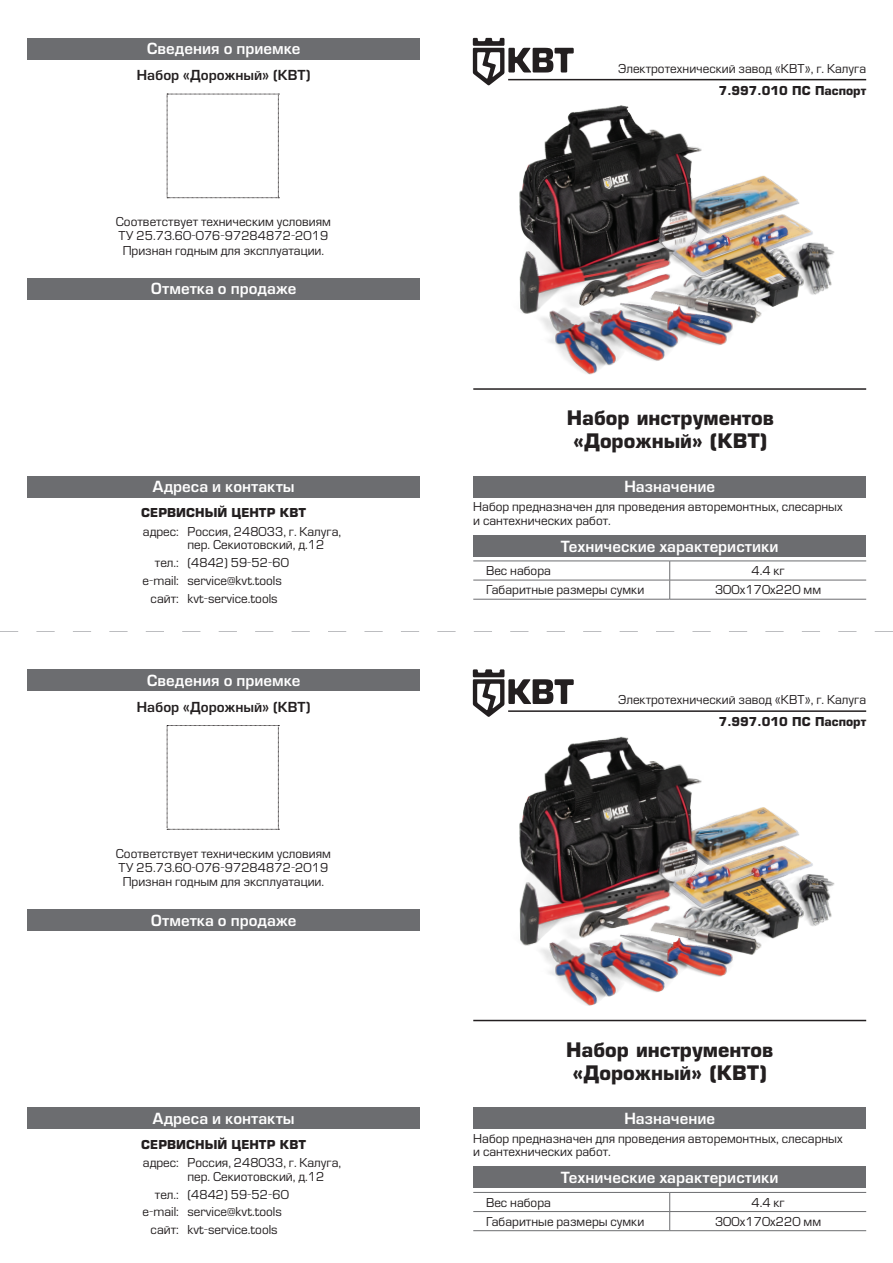
<style>
.page{position:relative;width:893px;height:1263px;background:#fff}
.page>*{position:absolute;margin:0;border:0;box-sizing:border-box;transform-origin:0 0}
.t1{font:700 19.5px/23.4px "Europe";color:#231f20;text-align:center}
.t2{font:15px "Europe Demi";color:#fff}
.t3{font:13.5px "Europe Demi";color:#231f20}
.t4{font:12px/17.7px "Europe";color:#231f20}
.t5{font:700 12px "Europe";color:#231f20}
</style>
<div class="page">
<img style="left:488px;top:85px;width:347px;height:290px">
<img style="left:519px;top:736px;width:316px;height:270px">
<div style="left:27px;top:38px;width:393px;height:21px;background:#6c6d70"></div>
<div style="left:27px;top:669px;width:393px;height:22px;background:#6c6d70"></div>
<div style="left:27px;top:278px;width:393px;height:21px;background:#6c6d70"></div>
<div style="left:27px;top:909px;width:393px;height:22px;background:#6c6d70"></div>
<svg style="left:473px;top:38px;width:101px;height:47px"></svg>
<svg style="left:473px;top:669px;width:101px;height:48px"></svg>
<svg style="left:616px;top:78px;width:251px;height:3px"></svg>
<div style="left:473px;top:476px;width:393px;height:21px;background:#6c6d70"></div>
<div style="left:473px;top:1107px;width:393px;height:22px;background:#6c6d70"></div>
<svg style="left:167px;top:94px;width:112px;height:104px"></svg>
<svg style="left:167px;top:725px;width:112px;height:105px"></svg>
<hr style="left:508px;top:79px;width:358px;height:1px;background:#231f20">
<hr style="left:508px;top:710px;width:358px;height:2px;background:#231f20">
<hr style="left:473px;top:388px;width:393px;height:2px;background:#231f20">
<hr style="left:473px;top:1020px;width:393px;height:1px;background:#231f20">
<div style="left:473px;top:535px;width:393px;height:21px;background:#6c6d70"></div>
<hr style="left:473px;top:580px;width:197px;height:1px;background:#6c6d70">
<hr style="left:670px;top:580px;width:196px;height:1px;background:#6c6d70">
<hr style="left:473px;top:561px;width:197px;height:1px;background:#6c6d70">
<hr style="left:473px;top:599px;width:197px;height:1px;background:#6c6d70">
<hr style="left:670px;top:561px;width:196px;height:1px;background:#6c6d70">
<svg style="left:669px;top:561px;width:1px;height:38px"></svg>
<hr style="left:670px;top:599px;width:196px;height:1px;background:#6c6d70">
<div style="left:473px;top:1167px;width:393px;height:21px;background:#6c6d70"></div>
<hr style="left:473px;top:1211px;width:197px;height:1px;background:#6c6d70">
<hr style="left:670px;top:1211px;width:196px;height:1px;background:#6c6d70">
<hr style="left:473px;top:1192px;width:197px;height:1px;background:#6c6d70">
<hr style="left:473px;top:1230px;width:197px;height:1px;background:#6c6d70">
<hr style="left:670px;top:1192px;width:196px;height:1px;background:#6c6d70">
<svg style="left:669px;top:1193px;width:1px;height:37px"></svg>
<hr style="left:670px;top:1230px;width:196px;height:1px;background:#6c6d70">
<svg style="left:0;top:631px;width:893px;height:1px"></svg>
<div style="left:27px;top:476px;width:393px;height:21px;background:#6c6d70"></div>
<div style="left:27px;top:1107px;width:393px;height:22px;background:#6c6d70"></div>
<p class="t2" style="left:147px;top:40px;width:155px">Сведения о приемке</p>
<p class="t3" style="left:137px;top:67px;width:175px">Набор «Дорожный» (КВТ)</p>
<p class="t4" style="left:116px;top:215px;width:217px;line-height:14.4px;text-align:center">Соответствует техническим условиям<br>ТУ 25.73.60-076-97284872-2019<br>Признан годным для эксплуатации.</p>
<p class="t2" style="left:151px;top:280px;width:147px">Отметка о продаже</p>
<p class="t2" style="left:153px;top:478px;width:144px">Адреса и контакты</p>
<p class="t5" style="left:141px;top:506px;width:166px">СЕРВИСНЫЙ ЦЕНТР КВТ</p>
<p class="t4" style="left:143px;top:523px;width:38px">адрес:</p>
<p class="t4" style="left:143px;top:554px;width:38px;text-align:right">тел.: e-mail: сайт:</p>
<p class="t4" style="left:187px;top:525px;width:155px;line-height:13.5px">Россия, 248033, г. Калуга, пер. Секиотовский, д.12</p>
<p class="t4" style="left:187px;top:554px;width:103px">(4842) 59-52-60 service@kvt.tools kvt-service.tools</p>
<p class="t2" style="left:147px;top:671px;width:155px">Сведения о приемке</p>
<p class="t3" style="left:137px;top:699px;width:175px">Набор «Дорожный» (КВТ)</p>
<p class="t4" style="left:116px;top:846px;width:217px;line-height:14.4px;text-align:center">Соответствует техническим условиям<br>ТУ 25.73.60-076-97284872-2019<br>Признан годным для эксплуатации.</p>
<p class="t2" style="left:151px;top:911px;width:147px">Отметка о продаже</p>
<p class="t2" style="left:153px;top:1109px;width:144px">Адреса и контакты</p>
<p class="t5" style="left:141px;top:1137px;width:166px">СЕРВИСНЫЙ ЦЕНТР КВТ</p>
<p class="t4" style="left:143px;top:1154px;width:38px">адрес:</p>
<p class="t4" style="left:143px;top:1185px;width:38px;text-align:right">тел.: e-mail: сайт:</p>
<p class="t4" style="left:187px;top:1156px;width:155px;line-height:13.5px">Россия, 248033, г. Калуга, пер. Секиотовский, д.12</p>
<p class="t4" style="left:187px;top:1185px;width:103px">(4842) 59-52-60 service@kvt.tools kvt-service.tools</p>
<p class="t4" style="left:618px;top:60px;width:249px">Электротехнический завод «КВТ», г. Калуга</p>
<p class="t5" style="left:719px;top:83px;width:149px">7.997.010 ПС Паспорт</p>
<h1 class="t1" style="left:567px;top:406px;width:209px">Набор инструментов «Дорожный» (КВТ)</h1>
<p class="t2" style="left:624px;top:478px;width:92px">Назначение</p>
<p class="t4" style="left:473px;top:500px;width:371px;line-height:13.5px">Набор предназначен для проведения авторемонтных, слесарных и сантехнических работ.</p>
<p class="t2" style="left:561px;top:537px;width:219px">Технические характеристики</p>
<p class="t4" style="left:486px;top:562px;width:66px">Вес набора</p>
<p class="t4" style="left:751px;top:562px;width:35px">4.4 кг</p>
<p class="t4" style="left:486px;top:581px;width:160px">Габаритные размеры сумки</p>
<p class="t4" style="left:715px;top:581px;width:108px">300х170х220 мм</p>
<p class="t4" style="left:618px;top:691px;width:249px">Электротехнический завод «КВТ», г. Калуга</p>
<p class="t5" style="left:719px;top:715px;width:149px">7.997.010 ПС Паспорт</p>
<h1 class="t1" style="left:566px;top:1038px;width:209px">Набор инструментов «Дорожный» (КВТ)</h1>
<p class="t2" style="left:624px;top:1109px;width:92px">Назначение</p>
<p class="t4" style="left:473px;top:1132px;width:371px;line-height:13.5px">Набор предназначен для проведения авторемонтных, слесарных и сантехнических работ.</p>
<p class="t2" style="left:561px;top:1169px;width:219px">Технические характеристики</p>
<p class="t4" style="left:486px;top:1193px;width:66px">Вес набора</p>
<p class="t4" style="left:751px;top:1193px;width:35px">4.4 кг</p>
<p class="t4" style="left:486px;top:1212px;width:160px">Габаритные размеры сумки</p>
<p class="t4" style="left:715px;top:1212px;width:108px">300х170х220 мм</p>
</div>
